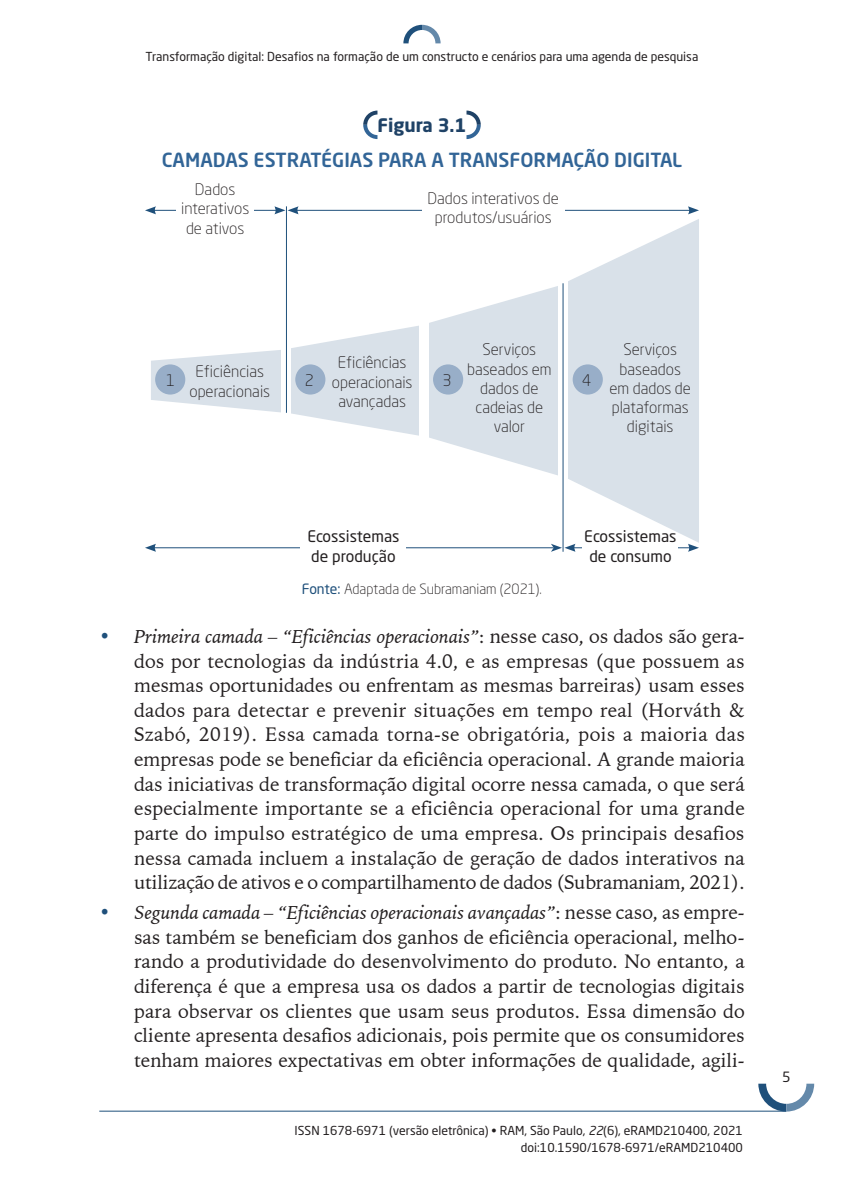
<style>
.page{position:relative;width:844px;height:1191px;background:#fff}
.page>*{position:absolute;margin:0;border:0;box-sizing:border-box;transform-origin:0 0}
.t1{font:19.25px/24.7px "Iowan Old Style BT";letter-spacing:-.01em;color:#231f20;text-align:justify}
.Tabela_Tit{font:500 19.25px "Neo Sans Std";color:#326597}
.Tabela_número{font:700 18.38px "Neo Sans Std";color:#1f4266}
.Figura{font:300 15.75px/19.2px "Neo Sans Std";color:#231f20;text-align:center}
.Figura-2{font:15.75px/19.2px "Neo Sans Std";color:#231f20;text-align:center}
.Tabela_fonte{font:300 14px "Neo Sans Std";color:#231f20}
.t2{font:14px "Neo Sans Std";color:#231f20}
.t3{font:12.25px/17.5px "Neo Sans Std";color:#231f20;text-align:right}
.s1{font-weight:400;color:#1f507b}
.s2{font-style:italic;color:#1f507b}
.s3{font-style:italic}
</style>
<div class="page">
<hr style="left:99px;top:1110px;width:687px;height:1px;background:#1f507b">
<svg style="left:403px;top:25px;width:37px;height:18px"></svg>
<svg style="left:758px;top:1083px;width:56px;height:28px"></svg>
<svg style="left:363px;top:111px;width:14px;height:28px"></svg>
<svg style="left:466px;top:111px;width:14px;height:28px"></svg>
<hr style="left:572px;top:547px;width:118px;height:1px;background:#1f507b">
<svg style="left:687px;top:544px;width:11px;height:8px"></svg>
<div style="left:582px;top:530px;width:96px;height:38px;background:#fff"></div>
<svg style="left:151px;top:219px;width:547px;height:324px"></svg>
<div style="left:155px;top:364px;width:30px;height:30px;background:#98aec8;border-radius:50%"></div>
<div style="left:295px;top:364px;width:30px;height:30px;background:#98aec8;border-radius:50%"></div>
<div style="left:433px;top:364px;width:30px;height:30px;background:#98aec8;border-radius:50%"></div>
<div style="left:572px;top:364px;width:30px;height:30px;background:#98aec8;border-radius:50%"></div>
<div style="left:281px;top:343px;width:10px;height:78px;background:#fff"></div>
<div style="left:419px;top:319px;width:10px;height:122px;background:#fff"></div>
<svg style="left:558px;top:278px;width:9px;height:202px"></svg>
<hr style="left:286px;top:206px;width:1px;height:207px;background:#1f507b">
<hr style="left:562px;top:283px;width:1px;height:269px;background:#1f507b">
<hr style="left:153px;top:210px;width:124px;height:1px;background:#1f507b">
<svg style="left:145px;top:206px;width:11px;height:8px"></svg>
<hr style="left:296px;top:210px;width:394px;height:1px;background:#1f507b">
<svg style="left:274px;top:206px;width:24px;height:8px"></svg>
<svg style="left:687px;top:206px;width:11px;height:8px"></svg>
<hr style="left:153px;top:547px;width:400px;height:1px;background:#1f507b">
<svg style="left:145px;top:544px;width:11px;height:8px"></svg>
<svg style="left:550px;top:544px;width:25px;height:8px"></svg>
<div style="left:176px;top:183px;width:78px;height:55px;background:#fff"></div>
<div style="left:422px;top:192px;width:142px;height:37px;background:#fff"></div>
<div style="left:301px;top:530px;width:105px;height:38px;background:#fff"></div>
<p class="t3" style="left:146px;top:47px;width:554px">Transformação digital: Desafios na formação de um constructo e cenários para uma agenda de pesquisa</p>
<p class="Tabela_número" style="left:377px;top:113px;width:90px">Figura 3.1</p>
<p class="Tabela_Tit" style="left:162px;top:148px;width:521px">CAMADAS ESTRATÉGIAS PARA A TRANSFORMAÇÃO DIGITAL</p>
<p class="Figura" style="left:181px;top:180px;width:70px">Dados interativos de ativos</p>
<p class="Figura" style="left:427px;top:188px;width:133px">Dados interativos de produtos/usuários</p>
<p class="Figura" style="left:467px;top:340px;width:86px">Serviços baseados em dados de cadeias de valor</p>
<p class="Figura" style="left:609px;top:340px;width:83px">Serviços baseados em dados de plataformas digitais</p>
<p class="Figura" style="left:189px;top:362px;width:82px">Eficiências operacionais</p>
<p class="Figura" style="left:332px;top:353px;width:82px">Eficiências operacionais avançadas</p>
<p class="Figura" style="left:166px;top:370px;width:11px">1</p>
<p class="Figura" style="left:304px;top:370px;width:11px">2</p>
<p class="Figura" style="left:442px;top:370px;width:11px">3</p>
<p class="Figura" style="left:582px;top:370px;width:11px">4</p>
<p class="Figura-2" style="left:307px;top:527px;width:94px;text-align:left">Ecossistemas de produção</p>
<p class="Tabela_fonte" style="left:302px;top:580px;width:241px"><span class="s1">Fonte:</span> Adaptada de Subramaniam (2021).</p>
<p class="t1" style="left:134px;top:623px;width:612px;text-indent:-35px"><span class="s2">•</span> <span class="s3">Primeira camada – “Eficiências operacionais”</span>: nesse caso, os dados são gera&shy;dos por tecnologias da indústria 4.0, e as empresas (que possuem as mesmas oportunidades ou enfrentam as mesmas barreiras) usam esses dados para detectar e prevenir situações em tempo real (Horváth &amp; Szabó, 2019). Essa camada torna-se obrigatória, pois a maioria das empresas pode se beneficiar da eficiência operacional. A grande maioria das iniciativas de transformação digital ocorre nessa camada, o que será especialmente importante se a eficiência operacional for uma grande parte do impulso estratégico de uma empresa. Os principais desafios nessa camada incluem a instalação de geração de dados interativos na utilização de ativos e o compartilhamento de dados (Subramaniam, 2021).</p>
<p class="t1" style="left:134px;top:899px;width:612px;text-indent:-35px"><span class="s2">•</span> <span class="s3">Segunda camada – “Eficiências operacionais avançadas”</span>: nesse caso, as empre&shy;sas também se beneficiam dos ganhos de eficiência operacional, melho&shy;rando a produtividade do desenvolvimento do produto. No entanto, a diferença é que a empresa usa os dados a partir de tecnologias digitais para observar os clientes que usam seus produtos. Essa dimensão do cliente apresenta desafios adicionais, pois permite que os consumidores tenham maiores expectativas em obter informações de qualidade, agili-</p>
<p class="Figura-2" style="left:584px;top:527px;width:94px">Ecossistemas de consumo</p>
<p class="t3" style="left:294px;top:1121px;width:449px">ISSN 1678-6971 (versão eletrônica) • RAM, São Paulo, <span class="s3">22</span>(6), eRAMD210400, 2021 doi:10.1590/1678-6971/eRAMD210400</p>
<p class="t2" style="left:781px;top:1068px;width:10px">5</p>
</div>
